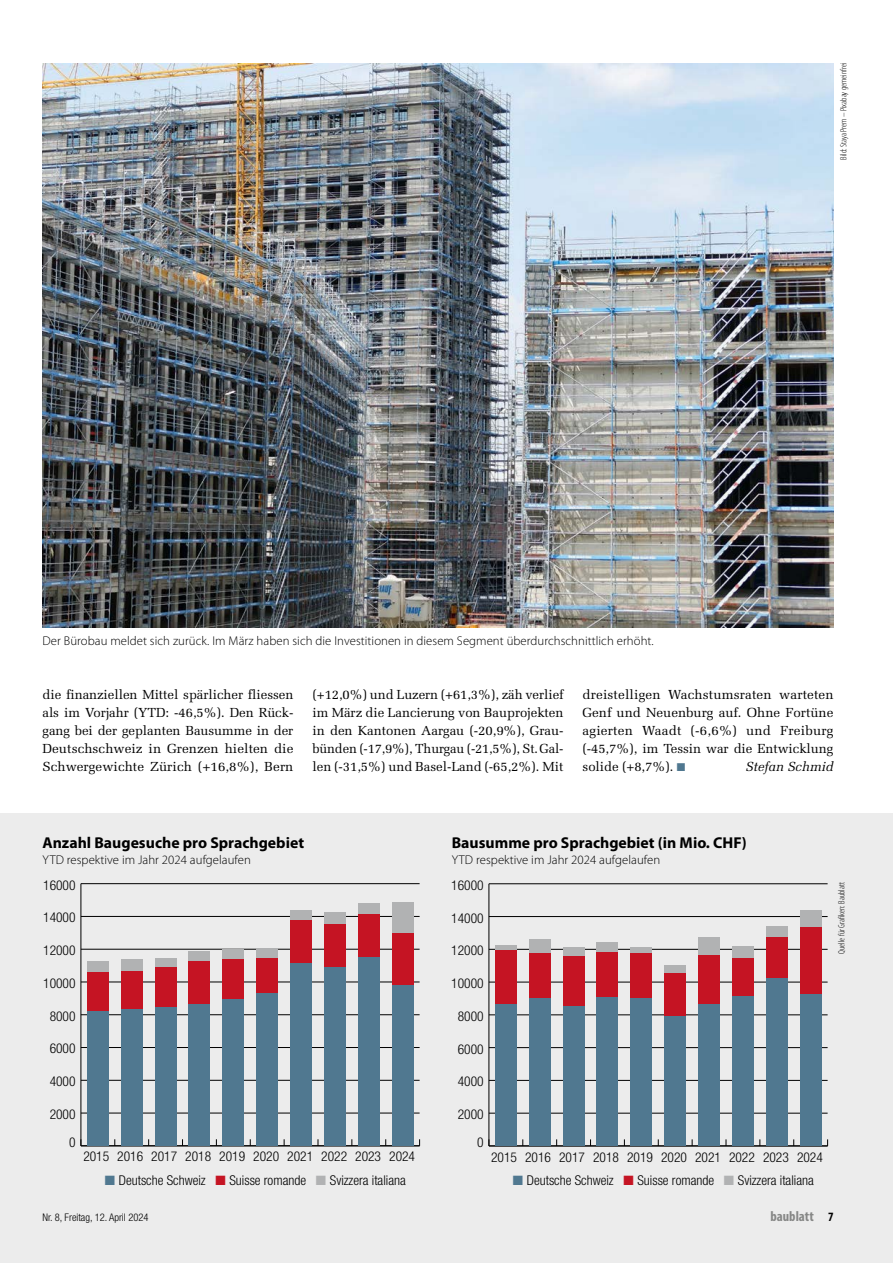
<style>
.page{position:relative;width:893px;height:1263px;background:#fff}
.page>*{position:absolute;margin:0;border:0;box-sizing:border-box;transform-origin:0 0}
.t1{font:700 15.75px "Myriad Pro";color:#000}
.t2{font:700 condensed 14.25px "Myriad Pro";color:#868786}
.t3{font:300 condensed 13.5px "Helvetica Neue LT Pro";color:#000}
.t4{font:13.2px/18px "Melior LT Std";letter-spacing:-.005em;color:#000;text-align:justify}
.t5{font:italic 13.2px "Melior LT Std";letter-spacing:-.005em;color:#000}
.t6{font:300 12.75px "Myriad Pro";letter-spacing:.005em;color:#000}
.t7{font:300 condensed 10.5px "Helvetica Neue LT Pro";color:#000}
.t8{font:300 condensed 9px "Myriad Pro";color:#000}
.s1{color:#507890}
.s2{color:#c51423}
.s3{color:#b1b2b3}
.s4{font-size:12.75px;color:#000}
</style>
<div class="page">
<div style="left:0;top:814px;width:893px;height:449px;background:#ececec"></div>
<img style="left:43px;top:63px;width:790px;height:564px">
<hr style="left:81px;top:884px;width:1px;height:262px;background:#000">
<hr style="left:81px;top:1145px;width:339px;height:1px;background:#000">
<hr style="left:81px;top:1113px;width:339px;height:1px;background:#000">
<hr style="left:81px;top:1080px;width:339px;height:1px;background:#000">
<hr style="left:81px;top:1047px;width:339px;height:1px;background:#000">
<hr style="left:81px;top:1014px;width:339px;height:1px;background:#000">
<hr style="left:81px;top:982px;width:339px;height:1px;background:#000">
<hr style="left:81px;top:949px;width:339px;height:1px;background:#000">
<hr style="left:81px;top:916px;width:339px;height:1px;background:#000">
<hr style="left:81px;top:883px;width:339px;height:1px;background:#000">
<div style="left:87px;top:960px;width:22px;height:12px;background:#b1b2b3"></div>
<div style="left:121px;top:960px;width:22px;height:11px;background:#b1b2b3"></div>
<div style="left:155px;top:958px;width:21px;height:9px;background:#b1b2b3"></div>
<div style="left:189px;top:951px;width:21px;height:9px;background:#b1b2b3"></div>
<div style="left:222px;top:950px;width:22px;height:9px;background:#b1b2b3"></div>
<div style="left:256px;top:949px;width:22px;height:9px;background:#b1b2b3"></div>
<div style="left:290px;top:910px;width:22px;height:11px;background:#b1b2b3"></div>
<div style="left:324px;top:912px;width:22px;height:12px;background:#b1b2b3"></div>
<div style="left:358px;top:903px;width:22px;height:11px;background:#b1b2b3"></div>
<div style="left:392px;top:902px;width:21px;height:31px;background:#b1b2b3"></div>
<div style="left:87px;top:972px;width:22px;height:39px;background:#c51423"></div>
<div style="left:121px;top:971px;width:22px;height:38px;background:#c51423"></div>
<div style="left:155px;top:967px;width:21px;height:40px;background:#c51423"></div>
<div style="left:189px;top:960px;width:21px;height:44px;background:#c51423"></div>
<div style="left:222px;top:959px;width:22px;height:41px;background:#c51423"></div>
<div style="left:256px;top:958px;width:22px;height:35px;background:#c51423"></div>
<div style="left:290px;top:921px;width:22px;height:42px;background:#c51423"></div>
<div style="left:324px;top:924px;width:22px;height:43px;background:#c51423"></div>
<div style="left:358px;top:914px;width:22px;height:43px;background:#c51423"></div>
<div style="left:392px;top:933px;width:21px;height:52px;background:#c51423"></div>
<div style="left:87px;top:1011px;width:22px;height:135px;background:#507890"></div>
<div style="left:121px;top:1009px;width:22px;height:137px;background:#507890"></div>
<div style="left:155px;top:1007px;width:21px;height:139px;background:#507890"></div>
<div style="left:189px;top:1004px;width:21px;height:142px;background:#507890"></div>
<div style="left:222px;top:1000px;width:22px;height:146px;background:#507890"></div>
<div style="left:256px;top:993px;width:22px;height:153px;background:#507890"></div>
<div style="left:290px;top:963px;width:22px;height:183px;background:#507890"></div>
<div style="left:324px;top:967px;width:22px;height:179px;background:#507890"></div>
<div style="left:358px;top:957px;width:22px;height:189px;background:#507890"></div>
<div style="left:392px;top:985px;width:21px;height:161px;background:#507890"></div>
<hr style="left:489px;top:884px;width:1px;height:262px;background:#000">
<hr style="left:489px;top:1145px;width:339px;height:1px;background:#000">
<hr style="left:489px;top:1113px;width:339px;height:1px;background:#000">
<hr style="left:489px;top:1080px;width:339px;height:1px;background:#000">
<hr style="left:489px;top:1047px;width:339px;height:1px;background:#000">
<hr style="left:489px;top:1014px;width:339px;height:1px;background:#000">
<hr style="left:489px;top:982px;width:339px;height:1px;background:#000">
<hr style="left:489px;top:949px;width:339px;height:1px;background:#000">
<hr style="left:489px;top:916px;width:339px;height:1px;background:#000">
<hr style="left:489px;top:883px;width:339px;height:1px;background:#000">
<div style="left:495px;top:945px;width:22px;height:6px;background:#b1b2b3"></div>
<div style="left:529px;top:939px;width:22px;height:14px;background:#b1b2b3"></div>
<div style="left:563px;top:947px;width:21px;height:9px;background:#b1b2b3"></div>
<div style="left:597px;top:942px;width:21px;height:10px;background:#b1b2b3"></div>
<div style="left:630px;top:947px;width:22px;height:6px;background:#b1b2b3"></div>
<div style="left:664px;top:965px;width:22px;height:8px;background:#b1b2b3"></div>
<div style="left:698px;top:937px;width:22px;height:18px;background:#b1b2b3"></div>
<div style="left:732px;top:947px;width:22px;height:11px;background:#b1b2b3"></div>
<div style="left:766px;top:926px;width:22px;height:11px;background:#b1b2b3"></div>
<div style="left:800px;top:910px;width:21px;height:17px;background:#b1b2b3"></div>
<div style="left:495px;top:951px;width:22px;height:53px;background:#c51423"></div>
<div style="left:529px;top:953px;width:22px;height:46px;background:#c51423"></div>
<div style="left:563px;top:956px;width:21px;height:50px;background:#c51423"></div>
<div style="left:597px;top:952px;width:21px;height:45px;background:#c51423"></div>
<div style="left:630px;top:953px;width:22px;height:46px;background:#c51423"></div>
<div style="left:664px;top:973px;width:22px;height:44px;background:#c51423"></div>
<div style="left:698px;top:955px;width:22px;height:49px;background:#c51423"></div>
<div style="left:732px;top:958px;width:22px;height:38px;background:#c51423"></div>
<div style="left:766px;top:937px;width:22px;height:41px;background:#c51423"></div>
<div style="left:800px;top:927px;width:21px;height:67px;background:#c51423"></div>
<div style="left:495px;top:1004px;width:22px;height:142px;background:#507890"></div>
<div style="left:529px;top:999px;width:22px;height:147px;background:#507890"></div>
<div style="left:563px;top:1006px;width:21px;height:140px;background:#507890"></div>
<div style="left:597px;top:997px;width:21px;height:149px;background:#507890"></div>
<div style="left:630px;top:999px;width:22px;height:147px;background:#507890"></div>
<div style="left:664px;top:1017px;width:22px;height:129px;background:#507890"></div>
<div style="left:698px;top:1004px;width:22px;height:142px;background:#507890"></div>
<div style="left:732px;top:996px;width:22px;height:150px;background:#507890"></div>
<div style="left:766px;top:978px;width:22px;height:168px;background:#507890"></div>
<div style="left:800px;top:994px;width:21px;height:152px;background:#507890"></div>
<p class="t8" style="left:839px;top:160px;width:98px;rotate:-90deg">Bild: Staya Prem – Pixabay gemeinfrei</p>
<p class="t6" style="left:43px;top:634px;width:613px">Der Bürobau meldet sich zurück. Im März haben sich die Investitionen in diesem Segment überdurchschnittlich erhöht.</p>
<p class="t4" style="left:43px;top:686px;width:252px">die finanziellen Mittel spärlicher fliessen als im Vorjahr (YTD: -46,5%). Den Rück&shy;gang bei der geplanten Bausumme in der Deutschschweiz in Grenzen hielten die Schwergewichte Zürich (+16,8%), Bern</p>
<p class="t4" style="left:313px;top:686px;width:252px">(+12,0%) und Luzern (+61,3%), zäh verlief im März die Lancierung von Bauprojekten in den Kantonen Aargau (-20,9%), Grau&shy;bünden (-17,9%), Thurgau (-21,5%), St.Gal&shy;len (-31,5%) und Basel-Land (-65,2%). Mit</p>
<p class="t4" style="left:583px;top:686px;width:253px">dreistelligen Wachstumsraten warteten Genf und Neuenburg auf. Ohne Fortüne agierten Waadt (-6,6%) und Freiburg (-45,7%), im Tessin war die Entwicklung solide (+8,7%). <span class="s1">■</span></p>
<p class="t5" style="left:745px;top:759px;width:89px">Stefan Schmid</p>
<p class="t1" style="left:43px;top:833px;width:263px">Anzahl Baugesuche pro Sprachgebiet</p>
<p class="t6" style="left:43px;top:853px;width:210px">YTD respektive im Jahr 2024 aufgelaufen</p>
<p class="t1" style="left:452px;top:833px;width:296px">Bausumme pro Sprachgebiet (in Mio. CHF)</p>
<p class="t6" style="left:452px;top:853px;width:210px">YTD respektive im Jahr 2024 aufgelaufen</p>
<p class="t3" style="left:43px;top:877px;width:34px">16000</p>
<p class="t3" style="left:43px;top:910px;width:34px">14000</p>
<p class="t3" style="left:43px;top:943px;width:34px">12000</p>
<p class="t3" style="left:451px;top:877px;width:34px">16000</p>
<p class="t3" style="left:451px;top:910px;width:34px">14000</p>
<p class="t3" style="left:451px;top:943px;width:34px">12000</p>
<p class="t8" style="left:837px;top:954px;width:73px;rotate:-90deg">Quelle für Grafiken: Baublatt</p>
<p class="t3" style="left:43px;top:975px;width:34px">10000</p>
<p class="t3" style="left:451px;top:975px;width:34px">10000</p>
<p class="t3" style="left:50px;top:1008px;width:27px">8000</p>
<p class="t3" style="left:458px;top:1008px;width:27px">8000</p>
<p class="t3" style="left:50px;top:1041px;width:27px">6000</p>
<p class="t3" style="left:458px;top:1041px;width:27px">6000</p>
<p class="t3" style="left:50px;top:1074px;width:27px">4000</p>
<p class="t3" style="left:458px;top:1074px;width:27px">4000</p>
<p class="t3" style="left:50px;top:1106px;width:27px">2000</p>
<p class="t3" style="left:458px;top:1106px;width:27px">2000</p>
<p class="t3" style="left:69px;top:1135px;width:8px">0</p>
<p class="t3" style="left:477px;top:1135px;width:8px">0</p>
<p class="t3" style="left:83px;top:1149px;width:333px">2015 2016 2017 2018 2019 2020 2021 2022 2023 2024</p>
<p class="t3" style="left:491px;top:1149px;width:333px">2015 2016 2017 2018 2019 2020 2021 2022 2023 2024</p>
<p class="t3" style="left:105px;top:1172px;width:303px"><span class="s1">■</span> Deutsche Schweiz <span class="s2">■</span> Suisse romande <span class="s3">■</span> Svizzera italiana</p>
<p class="t3" style="left:513px;top:1172px;width:303px"><span class="s1">■</span> Deutsche Schweiz <span class="s2">■</span> Suisse romande <span class="s3">■</span> Svizzera italiana</p>
<p class="t7" style="left:43px;top:1211px;width:107px">Nr. 8, Freitag, 12. April 2024</p>
<p class="t2" style="left:770px;top:1207px;width:64px">baublatt <span class="s4">7</span></p>
</div>
